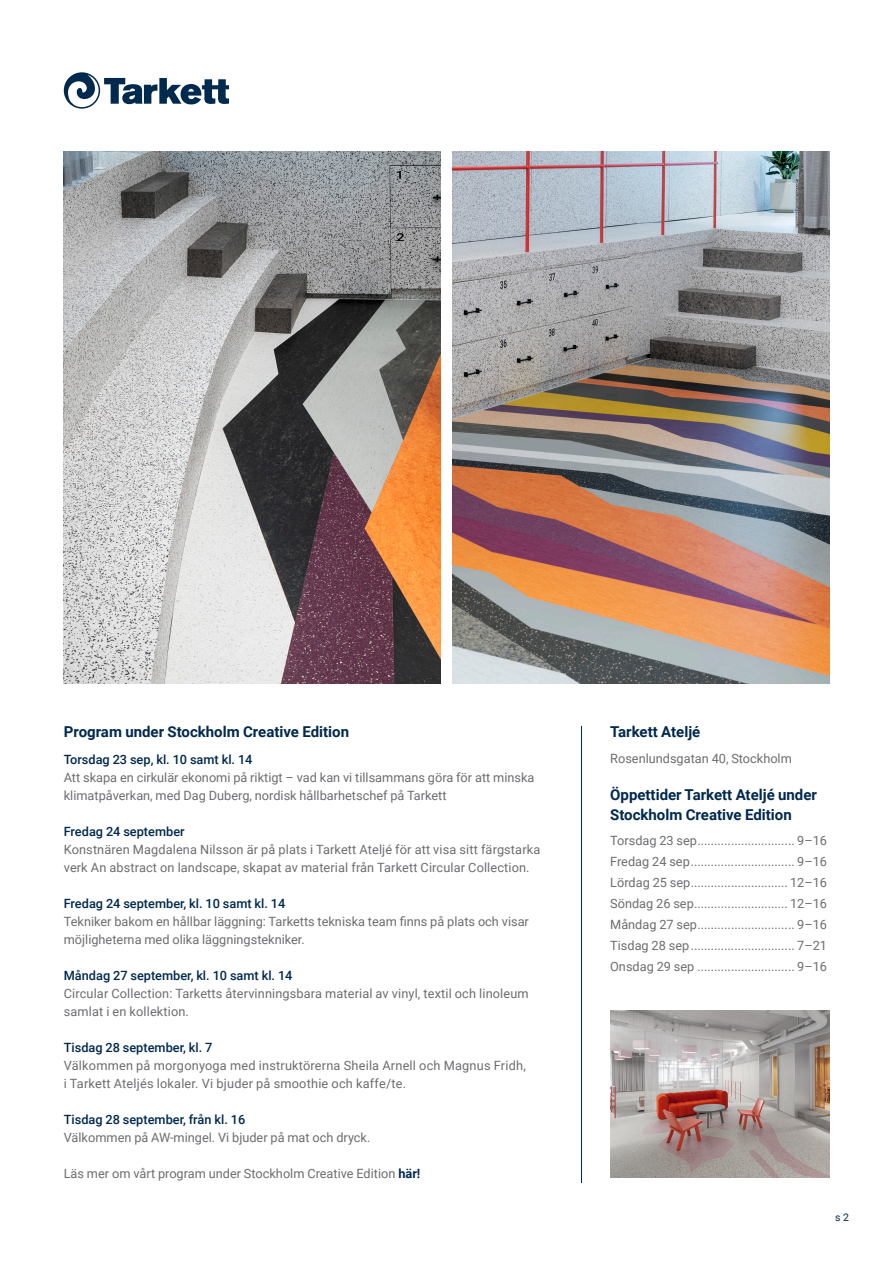
<style>
.page{position:relative;width:893px;height:1263px;background:#fff}
.page>*{position:absolute;margin:0;border:0;box-sizing:border-box;transform-origin:0 0}
.t1{font:700 15px "Roboto";color:#00294e}
.t2{font:12.75px/18px "Roboto";color:#6c6d70}
.t3{font:500 12.75px "Roboto";color:#00294e}
.t4{font:10.5px "Roboto";color:#00294e}
.s1{font-weight:700;color:#00294e}
</style>
<div class="page">
<img style="left:610px;top:1011px;width:219px;height:167px">
<svg style="left:64px;top:72px;width:165px;height:37px"></svg>
<hr style="left:581px;top:726px;width:1px;height:457px;background:#00294e">
<img style="left:64px;top:152px;width:376px;height:531px">
<img style="left:453px;top:152px;width:376px;height:531px">
<p class="t1" style="left:64px;top:721px;width:287px">Program under Stockholm Creative Edition</p>
<p class="t3" style="left:64px;top:751px;width:190px">Torsdag 23 sep, kl. 10 samt kl. 14</p>
<p class="t2" style="left:64px;top:768px;width:472px">Att skapa en cirkulär ekonomi på riktigt – vad kan vi tillsammans göra för att minska klimatpåverkan, med Dag Duberg, nordisk hållbarhetschef på Tarkett</p>
<p class="t3" style="left:64px;top:823px;width:122px">Fredag 24 september</p>
<p class="t2" style="left:64px;top:840px;width:478px">Konstnären Magdalena Nilsson är på plats i Tarkett Ateljé för att visa sitt färgstarka</p>
<p class="t2" style="left:64px;top:858px;width:467px">verk An abstract on landscape, skapat av material från Tarkett Circular Collection.</p>
<p class="t3" style="left:64px;top:895px;width:223px">Fredag 24 september, kl. 10 samt kl. 14</p>
<p class="t2" style="left:64px;top:912px;width:467px">Tekniker bakom en hållbar läggning: Tarketts tekniska team finns på plats och visar möjligheterna med olika läggningstekniker.</p>
<p class="t3" style="left:64px;top:967px;width:230px">Måndag 27 september, kl. 10 samt kl. 14</p>
<p class="t2" style="left:64px;top:984px;width:466px">Circular Collection: Tarketts återvinningsbara material av vinyl, textil och linoleum samlat i en kollektion.</p>
<p class="t3" style="left:64px;top:1039px;width:150px">Tisdag 28 september, kl. 7</p>
<p class="t2" style="left:64px;top:1056px;width:464px">Välkommen på morgonyoga med instruktörerna Sheila Arnell och Magnus Fridh, i Tarkett Ateljés lokaler. Vi bjuder på smoothie och kaffe/te.</p>
<p class="t3" style="left:64px;top:1111px;width:183px">Tisdag 28 september, från kl. 16</p>
<p class="t2" style="left:64px;top:1128px;width:308px">Välkommen på AW-mingel. Vi bjuder på mat och dryck.</p>
<p class="t2" style="left:64px;top:1164px;width:358px">Läs mer om vårt program under Stockholm Creative Edition <span class="s1">här!</span></p>
<p class="t1" style="left:610px;top:721px;width:92px">Tarkett Ateljé</p>
<p class="t2" style="left:610px;top:749px;width:183px">Rosenlundsgatan 40, Stockholm</p>
<p class="t1" style="left:610px;top:784px;width:208px">Öppettider Tarkett Ateljé under</p>
<p class="t1" style="left:610px;top:804px;width:183px">Stockholm Creative Edition</p>
<p class="t2" style="left:610px;top:831px;width:218px">Torsdag 23 sep............................. 9–16</p>
<p class="t2" style="left:610px;top:852px;width:218px">Fredag 24 sep............................... 9–16</p>
<p class="t2" style="left:610px;top:873px;width:218px">Lördag 25 sep............................. 12–16</p>
<p class="t2" style="left:610px;top:894px;width:218px">Söndag 26 sep............................ 12–16</p>
<p class="t2" style="left:610px;top:915px;width:218px">Måndag 27 sep............................. 9–16</p>
<p class="t2" style="left:610px;top:936px;width:218px">Tisdag 28 sep............................... 7–21</p>
<p class="t2" style="left:610px;top:957px;width:218px">Onsdag 29 sep ............................. 9–16</p>
<p class="t4" style="left:835px;top:1209px;width:15px">s 2</p>
</div>
